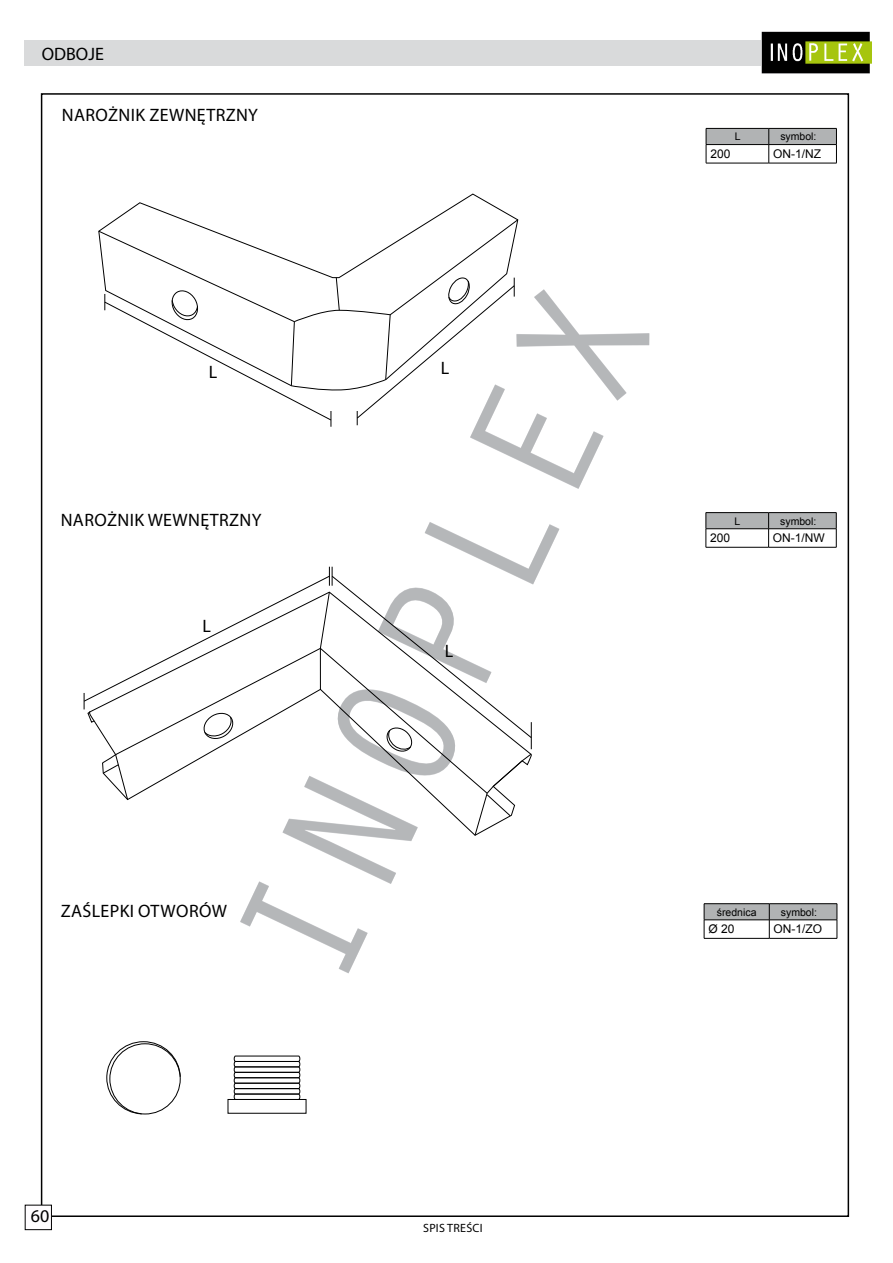
<style>
.page{position:relative;width:893px;height:1263px;background:#fff}
.page>*{position:absolute;margin:0;border:0;box-sizing:border-box;transform-origin:0 0}
.t1{font:179.85px "Orator Std";color:#a6a8ab}
.t2{font:18px "Myriad Pro";color:#000}
.t3{font:12px "Arial";color:#000}
.t4{font:12px "Myriad Pro";letter-spacing:.02em;color:#000}
.t5{font:10.5px "Arial";color:#000}
</style>
<div class="page">
<div style="left:24px;top:40px;width:842px;height:26px;background:#d9dadb"></div>
<div style="left:25px;top:1205px;width:27px;height:25px;border:1px solid #000"></div>
<img style="left:761px;top:32px;width:111px;height:41px">
<svg style="left:115px;top:193px;width:402px;height:26px"></svg>
<svg style="left:98px;top:219px;width:421px;height:208px"></svg>
<svg style="left:84px;top:567px;width:448px;height:269px"></svg>
<hr style="left:706px;top:163px;width:63px;height:1px;background:#000">
<hr style="left:769px;top:163px;width:68px;height:1px;background:#000">
<svg style="left:706px;top:128px;width:131px;height:35px"></svg>
<hr style="left:706px;top:512px;width:63px;height:1px;background:#000">
<hr style="left:769px;top:512px;width:67px;height:1px;background:#000">
<hr style="left:706px;top:547px;width:63px;height:1px;background:#000">
<hr style="left:769px;top:547px;width:67px;height:1px;background:#000">
<svg style="left:706px;top:513px;width:131px;height:34px"></svg>
<hr style="left:704px;top:903px;width:65px;height:1px;background:#000">
<hr style="left:769px;top:903px;width:68px;height:1px;background:#000">
<hr style="left:704px;top:938px;width:65px;height:1px;background:#000">
<hr style="left:769px;top:938px;width:68px;height:1px;background:#000">
<svg style="left:704px;top:904px;width:134px;height:34px"></svg>
<svg style="left:234px;top:1055px;width:66px;height:45px"></svg>
<svg style="left:106px;top:1041px;width:75px;height:73px"></svg>
<div style="left:110px;top:1043px;width:70px;height:71px;border:1px solid #000;border-radius:50%"></div>
<p class="t2" style="left:42px;top:43px;width:12px">ODBOJE</p>
<p class="t2" style="left:62px;top:104px;width:12px">NAROŻNIK</p>
<p class="t2" style="left:149px;top:104px;width:12px">ZEWNĘTRZNY</p>
<h1 class="t1" style="left:166px;top:923px;width:757px;rotate:-65deg">INOPLEX</h1>
<p class="t2" style="left:209px;top:361px;width:10px">L</p>
<p class="t2" style="left:441px;top:357px;width:10px">L</p>
<p class="t2" style="left:61px;top:509px;width:12px">NAROŻNIK</p>
<p class="t2" style="left:148px;top:509px;width:13px">WEWNĘTRZNY</p>
<p class="t2" style="left:202px;top:615px;width:10px">L</p>
<p class="t2" style="left:445px;top:640px;width:10px">L</p>
<p class="t2" style="left:61px;top:899px;width:21px">zAŚLEPKI</p>
<p class="t2" style="left:138px;top:899px;width:14px">OTWORÓW</p>
<p class="t5" style="left:735px;top:130px;width:7px">L</p>
<p class="t5" style="left:780px;top:130px;width:38px">symbol:</p>
<p class="t3" style="left:710px;top:146px;width:22px">200</p>
<p class="t3" style="left:773px;top:146px;width:49px">ON-1/NZ</p>
<p class="t5" style="left:734px;top:514px;width:7px">L</p>
<p class="t5" style="left:780px;top:514px;width:38px">symbol:</p>
<p class="t3" style="left:710px;top:530px;width:22px">200</p>
<p class="t3" style="left:773px;top:530px;width:53px">ON-1/NW</p>
<p class="t5" style="left:717px;top:905px;width:41px">średnica</p>
<p class="t5" style="left:781px;top:905px;width:38px">symbol:</p>
<p class="t3" style="left:708px;top:921px;width:28px">Ø 20</p>
<p class="t3" style="left:773px;top:921px;width:50px">ON-1/ZO</p>
<p class="t2" style="left:31px;top:1205px;width:20px">60</p>
<p class="t4" style="left:423px;top:1221px;width:61px">spis treści</p>
</div>
